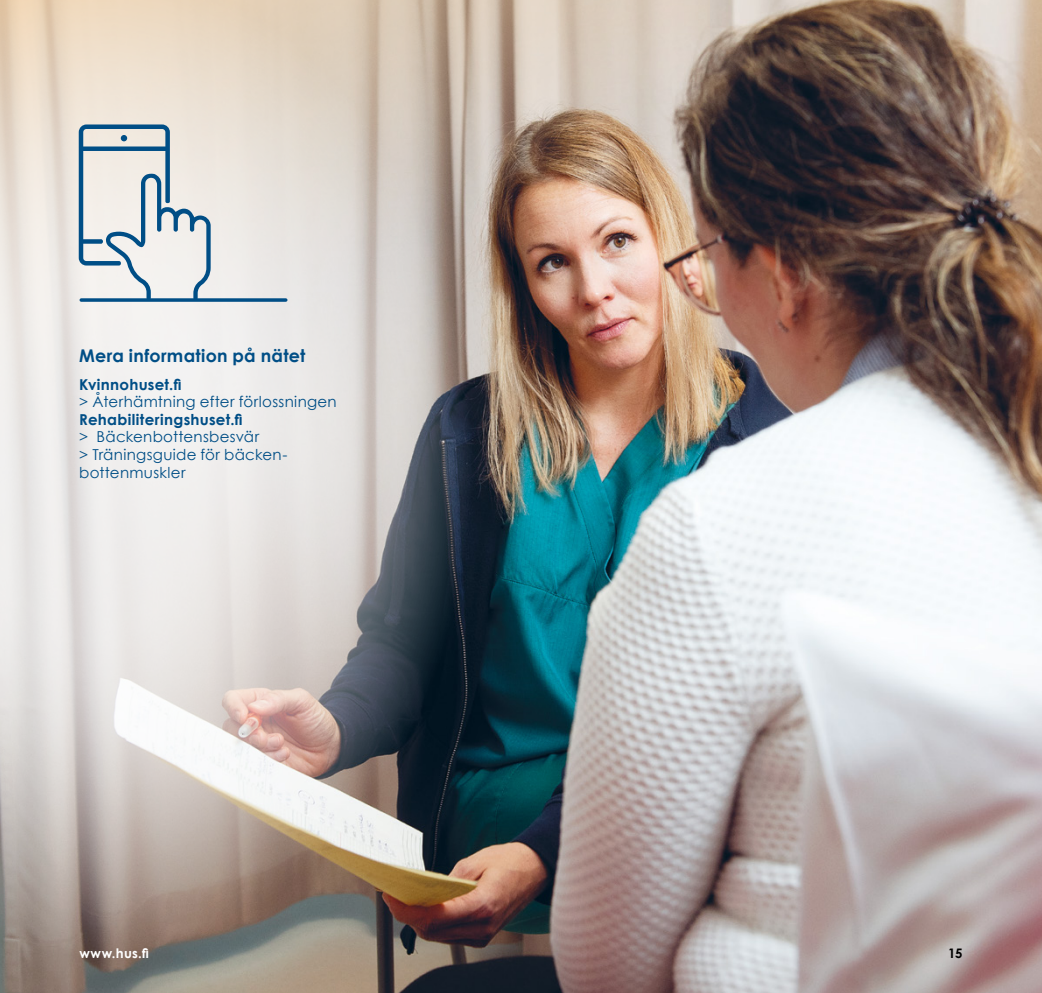
<style>
.page{position:relative;width:1042px;height:993px;background:#fff}
.page>*{position:absolute;margin:0;border:0;box-sizing:border-box;transform-origin:0 0}
.VÄLIOTSIKKO{font:700 17.5px "Century Gothic";letter-spacing:.015em;color:#004e86}
.VÄLIOTSIKKO-2{font:15.05px/17.5px "Century Gothic";letter-spacing:.02em;color:#004e86}
.VÄLIOTSIKKO-3{font:700 15.05px/17.5px "Century Gothic";letter-spacing:.02em;color:#004e86}
.t1{font:700 13.12px "Century Gothic";letter-spacing:.035em;color:#fff}
.t2{font:700 13.12px "Century Gothic";color:#000}
.s1{font-weight:700}
.s2{font-weight:400}
</style>
<div class="page">
<img style="left:0;top:0;width:1042px;height:992px">
<img style="left:473px;top:0;width:236px;height:548px">
<svg style="left:0;top:0;width:473px;height:957px;background:#c4bdb8"></svg>
<svg style="left:81px;top:298px;width:205px;height:4px"></svg>
<svg style="left:79px;top:124px;width:132px;height:176px;background:#c9d2d7"></svg>
<p class="VÄLIOTSIKKO" style="left:79px;top:344px;width:228px">Mera information på nätet</p>
<p class="VÄLIOTSIKKO-2" style="left:79px;top:375px;width:259px"><span class="s1">Kvinnohuset.fi<br></span>&gt; Återhämtning efter förlossningen</p>
<p class="VÄLIOTSIKKO-3" style="left:79px;top:410px;width:182px">Rehabiliteringshuset.fi<br><span class="s2">&gt; Bäckenbottensbesvär</span></p>
<p class="VÄLIOTSIKKO-2" style="left:79px;top:445px;width:209px">&gt; Träningsguide för bäcken&shy;bottenmuskler</p>
<p class="t1" style="left:79px;top:944px;width:71px">www.hus.fi</p>
<p class="t2" style="left:948px;top:944px;width:16px">15</p>
</div>
